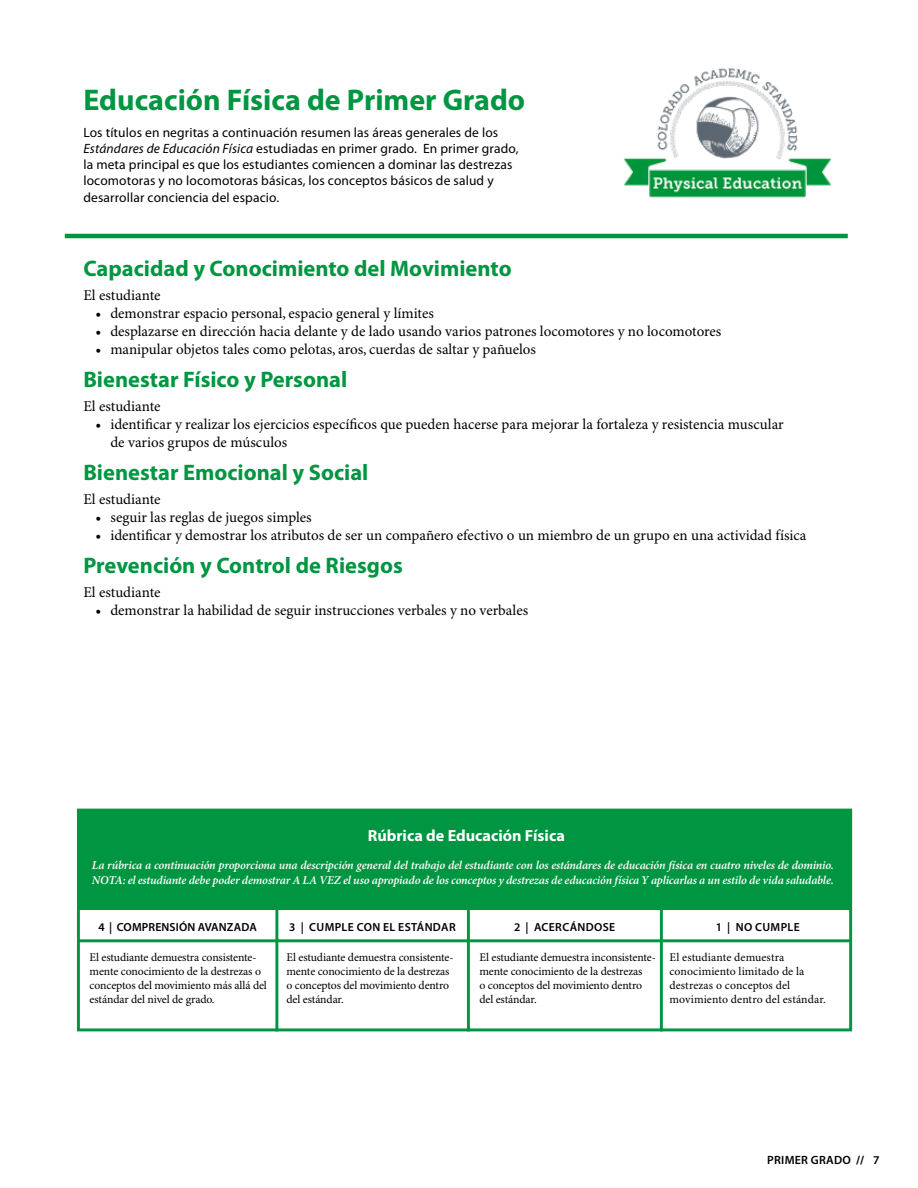
<style>
.page{position:relative;width:918px;height:1188px;background:#fff}
.page>*{position:absolute;margin:0;border:0;box-sizing:border-box;transform-origin:0 0}
.t1{font:700 30px "Myriad Pro";color:#009641}
.t2{font:700 22.5px "Myriad Pro";color:#009641}
.t3{font:700 16.2px "Myriad Pro";color:#fff}
.t4{font:15px/18px "Minion Pro";color:#000}
.t5{font:13.5px/16.2px "Myriad Pro";letter-spacing:.01em;color:#000}
.t6{font:italic 600 12px/15px "Minion Pro";letter-spacing:-.01em;color:#fff}
.t7{font:600 12px "Myriad Pro";letter-spacing:.02em;color:#000}
.t8{font:11.7px/14.1px "Minion Pro";letter-spacing:-.01em;color:#000}
.t9{font:11.7px/14.1px "Minion Pro";letter-spacing:.01em;color:#000}
.t10{font:600 11.7px "Myriad Pro";letter-spacing:.03em;color:#000}
.t11{font:600 11.7px "Myriad Pro";letter-spacing:.01em;color:#000}
.s1{font-style:italic}
.s2{font-weight:700}
</style>
<div class="page">
<hr style="left:65px;top:234px;width:783px;height:4px;background:#009641">
<img style="left:624px;top:68px;width:208px;height:130px">
<div style="left:78px;top:810px;width:773px;height:100px;background:#009641"></div>
<hr style="left:275px;top:880px;width:3px;height:151px;background:#009641">
<hr style="left:78px;top:939px;width:772px;height:3px;background:#009641">
<hr style="left:467px;top:880px;width:3px;height:151px;background:#009641">
<hr style="left:660px;top:880px;width:3px;height:151px;background:#009641">
<div style="left:77px;top:809px;width:775px;height:222px;border:3px solid #009641"></div>
<h1 class="t1" style="left:83px;top:83px;width:443px">Educación Física de Primer Grado</h1>
<p class="t5" style="left:83px;top:124px;width:437px">Los títulos en negritas a continuación resumen las áreas generales de los <span class="s1">Estándares de Educación Física</span> estudiadas en primer grado. En primer grado, la meta principal es que los estudiantes comiencen a dominar las destrezas locomotoras y no locomotoras básicas, los conceptos básicos de salud y desarrollar conciencia del espacio.</p>
<h2 class="t2" style="left:83px;top:255px;width:430px">Capacidad y Conocimiento del Movimiento</h2>
<p class="t4" style="left:83px;top:286px;width:79px">El estudiante</p>
<p class="t4" style="left:95px;top:304px;width:340px">• demonstrar espacio personal, espacio general y límites</p>
<p class="t4" style="left:95px;top:322px;width:628px">• desplazarse en dirección hacia delante y de lado usando varios patrones locomotores y no locomotores</p>
<p class="t4" style="left:95px;top:340px;width:442px">• manipular objetos tales como pelotas, aros, cuerdas de saltar y pañuelos</p>
<h2 class="t2" style="left:83px;top:366px;width:265px">Bienestar Físico y Personal</h2>
<p class="t4" style="left:83px;top:397px;width:79px">El estudiante</p>
<p class="t4" style="left:110px;top:415px;width:675px;text-indent:-15px">• identificar y realizar los ejercicios específicos que pueden hacerse para mejorar la fortaleza y resistencia muscular de varios grupos de músculos</p>
<h2 class="t2" style="left:83px;top:459px;width:287px">Bienestar Emocional y Social</h2>
<p class="t4" style="left:83px;top:490px;width:79px">El estudiante</p>
<p class="t4" style="left:95px;top:508px;width:218px">• seguir las reglas de juegos simples</p>
<p class="t4" style="left:95px;top:526px;width:713px">• identificar y demostrar los atributos de ser un compañero efectivo o un miembro de un grupo en una actividad física</p>
<h2 class="t2" style="left:83px;top:552px;width:321px">Prevención y Control de Riesgos</h2>
<p class="t4" style="left:83px;top:583px;width:79px">El estudiante</p>
<p class="t4" style="left:95px;top:601px;width:434px">• demonstrar la habilidad de seguir instrucciones verbales y no verbales</p>
<p class="t3" style="left:368px;top:826px;width:199px">Rúbrica de Educación Física</p>
<p class="t6" style="left:92px;top:858px;width:743px">La rúbrica a continuación proporciona una descripción general del trabajo del estudiante con los estándares de educación física en cuatro niveles de dominio.<br>NOTA: el estudiante debe poder demostrar A LA VEZ el uso apropiado de los conceptos y destrezas de educación física Y aplicarlas a un estilo de vida saludable.</p>
<p class="t11" style="left:98px;top:920px;width:160px">4 | COMPRENSIÓN AVANZADA</p>
<p class="t10" style="left:289px;top:920px;width:168px">3 | CUMPLE CON EL ESTÁNDAR</p>
<p class="t10" style="left:514px;top:920px;width:103px">2 | ACERCÁNDOSE</p>
<p class="t10" style="left:716px;top:920px;width:86px">1 | NO CUMPLE</p>
<p class="t8" style="left:90px;top:950px;width:179px">El estudiante demuestra consistente&shy;mente conocimiento de la destrezas o conceptos del movimiento más allá del estándar del nivel de grado.</p>
<p class="t8" style="left:287px;top:950px;width:169px">El estudiante demuestra consistente&shy;mente conocimiento de la destrezas o conceptos del movimiento dentro del estándar.</p>
<p class="t8" style="left:479px;top:950px;width:178px">El estudiante demuestra inconsistente&shy;mente conocimiento de la destrezas<br>o conceptos del movimiento dentro del estándar.</p>
<p class="t9" style="left:670px;top:950px;width:158px">El estudiante demuestra conocimiento limitado de la destrezas o conceptos del movimiento dentro del estándar.</p>
<p class="t7" style="left:767px;top:1153px;width:114px">PRIMER GRADO <span class="s2">//</span> 7</p>
</div>
